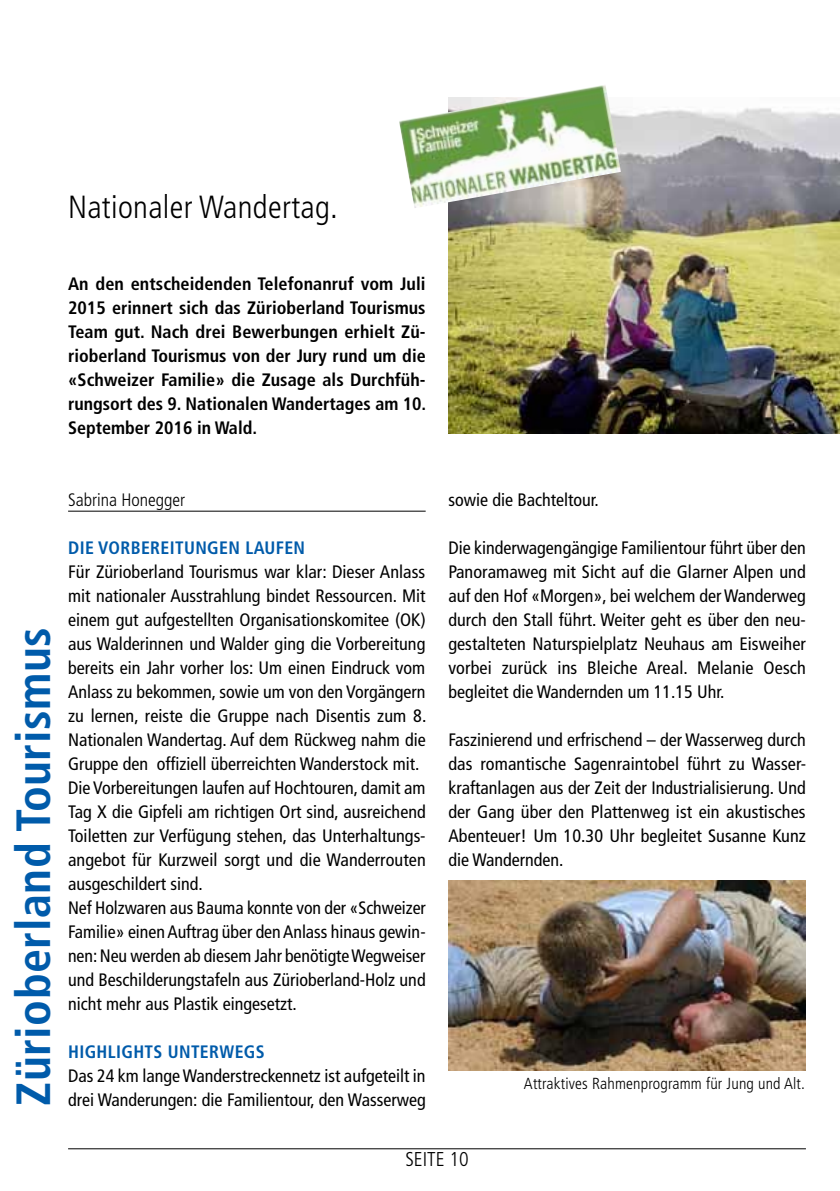
<style>
.page{position:relative;width:840px;height:1191px;background:#fff}
.page>*{position:absolute;margin:0;border:0;box-sizing:border-box;transform-origin:0 0}
.t1{font:700 condensed 48px "Frutiger LT Std";letter-spacing:.01em;color:#005baa}
.t2{font:300 condensed 32px "Frutiger LT Std";letter-spacing:.01em;color:#000}
.t3{font:300 condensed 20px "Frutiger LT Std";color:#000}
.t4{font:condensed 18px/24px "Frutiger LT Std";color:#000}
.t5{font:700 condensed 18px/24px "Frutiger LT Std";color:#000;text-align:justify}
.t6{font:700 condensed 18px "Frutiger LT Std";letter-spacing:.02em;color:#005baa}
.t7{font:300 condensed 18px "Frutiger LT Std";color:#000}
.t8{font:300 condensed 16px "Frutiger LT Std";letter-spacing:.01em;color:#000}
</style>
<div class="page">
<hr style="left:68px;top:1148px;width:737px;height:1px;background:#000">
<hr style="left:68px;top:511px;width:357px;height:1px;background:#000">
<img style="left:448px;top:108px;width:391px;height:326px">
<img style="left:399px;top:85px;width:221px;height:123px">
<img style="left:448px;top:880px;width:357px;height:190px">
<h2 class="t2" style="left:68px;top:188px;width:271px">Nationaler Wandertag.</h2>
<p class="t5" style="left:68px;top:271px;width:359px">An den entscheidenden Telefonanruf vom Juli 2015 erinnert sich das Zürioberland Tourismus Team gut. Nach drei Bewerbungen erhielt Zü&shy;rioberland Tourismus von der Jury rund um die «Schweizer Familie» die Zusage als Durchfüh&shy;rungsort des 9. Nationalen Wandertages am 10.<br>September 2016 in Wald.</p>
<h1 class="t1" style="left:5px;top:1106px;width:480px;rotate:-90deg">Zürioberland Tourismus</h1>
<p class="t7" style="left:68px;top:489px;width:119px">Sabrina Honegger</p>
<p class="t6" style="left:68px;top:537px;width:238px">Die Vorbereitungen laufen</p>
<p class="t4" style="left:68px;top:559px;width:359px">Für Zürioberland Tourismus war klar: Dieser Anlass mit nationaler Ausstrahlung bindet Ressourcen. Mit einem gut aufgestellten Organisationskomitee (OK) aus Walderinnen und Walder ging die Vorbereitung bereits ein Jahr vorher los: Um einen Eindruck vom Anlass zu bekommen, sowie um von den Vorgängern zu lernen, reiste die Gruppe nach Disentis zum 8.<br>Nationalen Wandertag. Auf dem Rückweg nahm die Gruppe den offiziell überreichten Wanderstock mit.<br>Die Vorbereitungen laufen auf Hochtouren, damit am Tag X die Gipfeli am richtigen Ort sind, ausreichend Toiletten zur Verfügung stehen, das Unterhaltungs&shy;angebot für Kurzweil sorgt und die Wanderrouten ausgeschildert sind.<br>Nef Holzwaren aus Bauma konnte von der «Schweizer Familie» einen Auftrag über den Anlass hinaus gewin&shy;nen: Neu werden ab diesem Jahr benötigte Wegweiser und Beschilderungstafeln aus Zürioberland-Holz und nicht mehr aus Plastik eingesetzt.</p>
<p class="t6" style="left:68px;top:1041px;width:198px">Highlights unterwegs</p>
<p class="t4" style="left:68px;top:1063px;width:359px">Das 24 km lange Wanderstreckennetz ist aufgeteilt in drei Wanderungen: die Familientour, den Wasserweg</p>
<p class="t4" style="left:448px;top:487px;width:152px">sowie die Bachteltour.</p>
<p class="t4" style="left:448px;top:536px;width:359px;text-align:justify">Die kinderwagengängige Familientour führt über den Panoramaweg mit Sicht auf die Glarner Alpen und auf den Hof «Morgen», bei welchem der Wanderweg durch den Stall führt. Weiter geht es über den neu&shy;gestalteten Naturspielplatz Neuhaus am Eisweiher vorbei zurück ins Bleiche Areal. Melanie Oesch begleitet die Wandernden um 11.15 Uhr.</p>
<p class="t4" style="left:448px;top:728px;width:359px;text-align:justify">Faszinierend und erfrischend – der Wasserweg durch das romantische Sagenraintobel führt zu Wasser&shy;kraftanlagen aus der Zeit der Industrialisierung. Und der Gang über den Plattenweg ist ein akustisches Abenteuer! Um 10.30 Uhr begleitet Susanne Kunz die Wandernden.</p>
<p class="t8" style="left:523px;top:1074px;width:282px">Attraktives Rahmenprogramm für Jung und Alt.</p>
<p class="t3" style="left:405px;top:1147px;width:65px">SEITE 10</p>
</div>
